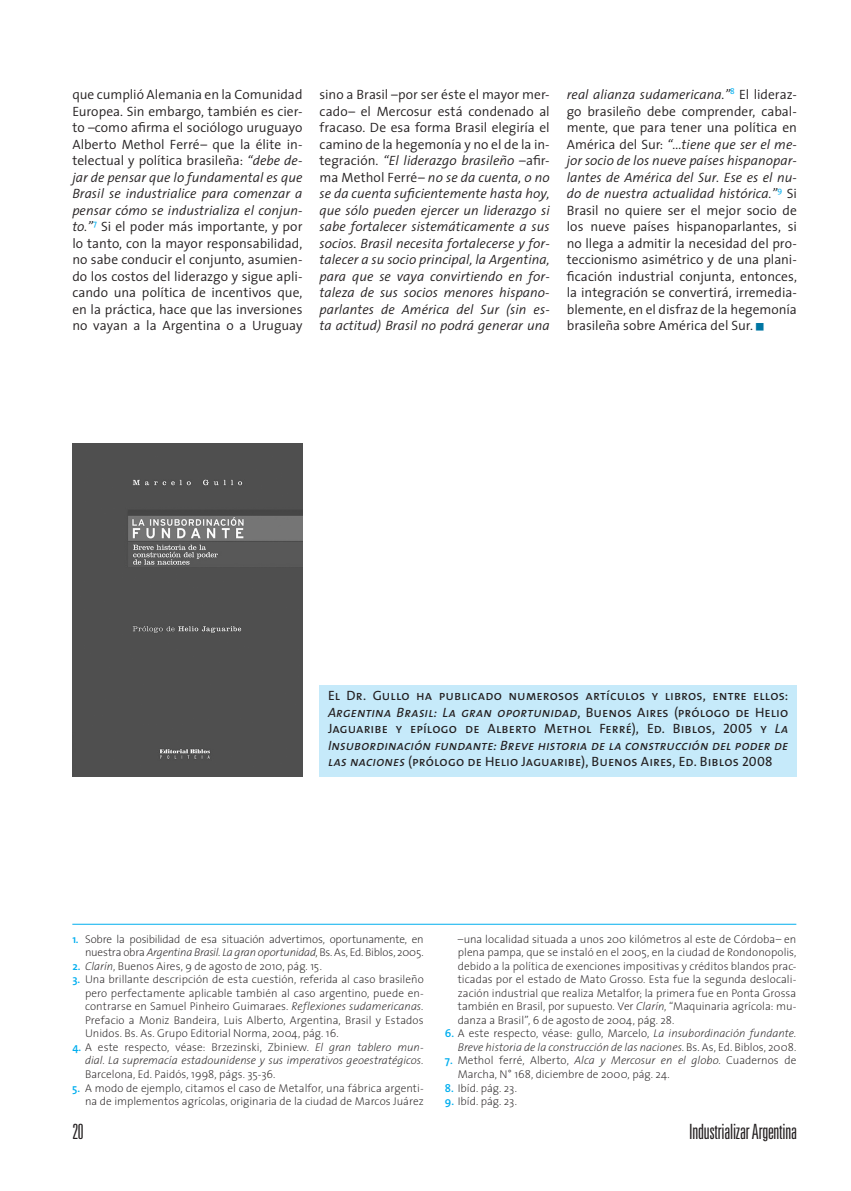
<style>
.page{position:relative;width:851px;height:1191px;background:#fff}
.page>*{position:absolute;margin:0;border:0;box-sizing:border-box;transform-origin:0 0}
.t1{font:300 ultra-condensed 21px "Univers LT Std";letter-spacing:-.01em;color:#231f20}
.t2{font:300 13.5px/16.5px "The Sans";color:#231f20;text-align:justify}
.t3{font:italic 300 13.5px/16.5px "The Sans";letter-spacing:.005em;color:#231f20;text-align:justify}
.t4{font:13.5px "The Sans Regular Caps";letter-spacing:.005em;color:#231f20}
.t5{font:13.5px "The Sans Regular Italic Caps";letter-spacing:.005em;color:#231f20}
.t6{font:200 11.25px/13.5px "The Sans";color:#231f20;text-align:right}
.t7{font:italic 200 11.25px/13.5px "The Sans";letter-spacing:.005em;color:#231f20;text-align:justify}
.s1{font-style:italic}
.s2{font-style:normal}
.s3{font-family:"The Sans Regular Caps"}
.s4{font-family:"The Sans Regular Italic Caps"}
.s5{font-weight:600;color:#00aeef}
.s6{font-weight:600;font-style:normal;color:#00aeef}
</style>
<div class="page">
<hr style="left:72px;top:924px;width:724px;height:1px;background:#00aeef">
<img style="left:72px;top:443px;width:230px;height:333px">
<div style="left:319px;top:685px;width:477px;height:92px;background:#c6eafa"></div>
<p class="t2" style="left:72px;top:86px;width:232px">que cumplió Alemania en la Comunidad Europea. Sin embargo, también es cier&shy;to <span class="s1">–</span>como afirma el sociólogo uruguayo Alberto Methol Ferré<span class="s1">–</span> que la élite in&shy;telectual y política brasileña: <span class="s1">“debe de&shy;jar de pensar que lo fundamental es que Brasil se industrialice para comenzar a pensar cómo se industrializa el conjun&shy;to.”</span><sup>7</sup> Si el poder más importante, y por lo tanto, con la mayor responsabilidad, no sabe conducir el conjunto, asumien&shy;do los costos del liderazgo y sigue apli&shy;cando una política de incentivos que, en la práctica, hace que las inversiones no vayan a la Argentina o a Uruguay</p>
<p class="t3" style="left:319px;top:86px;width:232px"><span class="s2">sino a Brasil</span> –<span class="s2">por ser éste el mayor mer&shy;cado</span>– <span class="s2">el Mercosur está condenado al fracaso. De esa forma Brasil elegiría el camino de la hegemonía y no el de la in&shy;tegración.</span> “El liderazgo brasileño –<span class="s2">afir&shy;ma Methol Ferré</span>– no se da cuenta, o no se da cuenta suficientemente hasta hoy, que sólo pueden ejercer un liderazgo si sabe fortalecer sistemáticamente a sus socios. Brasil necesita fortalecerse y for&shy;talecer a su socio principal, la Argentina, para que se vaya convirtiendo en for&shy;taleza de sus socios menores hispano&shy;parlantes de América del Sur (sin es&shy;ta actitud) Brasil no podrá generar una</p>
<p class="t2" style="left:566px;top:86px;width:232px"><span class="s1">real alianza sudamericana.”</span><sup>8</sup> El lideraz&shy;go brasileño debe comprender, cabal&shy;mente, que para tener una política en América del Sur: <span class="s1">“...tiene que ser el me&shy;jor socio de los nueve países hispanopar&shy;lantes de América del Sur. Ese es el nu&shy;do de nuestra actualidad histórica.”</span><sup>9</sup> Si Brasil no quiere ser el mejor socio de los nueve países hispanoparlantes, si no llega a admitir la necesidad del pro&shy;teccionismo asimétrico y de una plani&shy;ficación industrial conjunta, entonces, la integración se convertirá, irremedia&shy;blemente, en el disfraz de la hegemonía brasileña sobre América del Sur.</p>
<p class="t4" style="left:328px;top:688px;width:462px">El Dr. Gullo ha publicado numerosos artículos y libros, entre ellos:</p>
<p class="t5" style="left:328px;top:704px;width:462px">Argentina Brasil: La gran oportunidad<span class="s3">, Buenos Aires (prólogo de Helio</span></p>
<p class="t4" style="left:328px;top:721px;width:462px">Jaguaribe y epílogo de Alberto Methol Ferré), Ed. Biblos, 2005 y <span class="s4">La</span></p>
<p class="t5" style="left:328px;top:737px;width:462px">Insubordinación fundante: Breve historia de la construcción del poder de</p>
<p class="t4" style="left:328px;top:754px;width:446px"><span class="s4">las naciones</span> (prólogo de Helio Jaguaribe), Buenos Aires, Ed. Biblos 2008</p>
<p class="t6" style="left:72px;top:932px;width:353px"><span class="s5">1.</span> Sobre la posibilidad de esa situación advertimos, oportunamente, en nuestra obra <span class="s1">Argentina Brasil. La gran oportunidad</span>, Bs. As, Ed. Biblos, 2005.</p>
<p class="t6" style="left:72px;top:959px;width:251px"><span class="s5">2.</span> <span class="s1">Clarín</span>, Buenos Aires, 9 de agosto de 2010, pág. 15.</p>
<p class="t6" style="left:85px;top:973px;width:340px;text-align:justify;text-indent:-13px"><span class="s5">3.</span> Una brillante descripción de esta cuestión, referida al caso brasileño pero perfectamente aplicable también al caso argentino, puede en&shy;contrarse en Samuel Pinheiro Guimaraes. <span class="s1">Reflexiones sudamericanas.<br></span>Prefacio a Moniz Bandeira, Luis Alberto, Argentina, Brasil y Estados Unidos. Bs. As. Grupo Editorial Norma, 2004, pág. 16.</p>
<p class="t7" style="left:85px;top:1040px;width:340px;text-indent:-13px"><span class="s6">4.</span> <span class="s2">A este respecto, véase: Brzezinski, Zbiniew.</span> El gran tablero mun&shy;dial<span class="s2">.</span> La supremacía estadounidense y sus imperativos geoestratégicos.<br><span class="s2">Barcelona, Ed. Paidós, 1998, págs. 35-36.</span></p>
<p class="t6" style="left:72px;top:1081px;width:353px"><span class="s5">5.</span> A modo de ejemplo, citamos el caso de Metalfor, una fábrica argenti&shy;na de implementos agrícolas, originaria de la ciudad de Marcos Juárez</p>
<p class="t6" style="left:457px;top:932px;width:340px;text-align:justify">–una localidad situada a unos 200 kilómetros al este de Córdoba– en plena pampa, que se instaló en el 2005, en la ciudad de Rondonopolis, debido a la política de exenciones impositivas y créditos blandos prac&shy;ticadas por el estado de Mato Grosso. Esta fue la segunda deslocali&shy;zación industrial que realiza Metalfor; la primera fue en Ponta Grossa también en Brasil, por supuesto. Ver <span class="s1">Clarín</span>, “Maquinaria agrícola: mu&shy;danza a Brasil”, 6 de agosto de 2004, pág. 28.</p>
<p class="t7" style="left:445px;top:1026px;width:353px;text-align:right"><span class="s6">6.</span> <span class="s2">A este respecto, véase: gullo, Marcelo,</span> La insubordinación fundante.<br>Breve historia de la construcción de las naciones<span class="s2">. Bs. As, Ed. Biblos, 2008.</span></p>
<p class="t6" style="left:457px;top:1054px;width:340px;text-align:left;text-indent:-13px"><span class="s5">7.</span> Methol ferré, Alberto, <span class="s1">Alca y Mercosur en el globo</span>. Cuadernos de<br>Marcha, N° 168, diciembre de 2000, pág. 24.</p>
<p class="t6" style="left:445px;top:1081px;width:73px"><span class="s5">8.</span> Ibíd. pág. 23.</p>
<p class="t6" style="left:445px;top:1094px;width:73px"><span class="s5">9.</span> Ibíd. pág. 23.</p>
<h1 class="t1" style="left:72px;top:1120px;width:13px">20</h1>
<h1 class="t1" style="left:689px;top:1120px;width:109px">Industrializar Argentina</h1>
</div>
